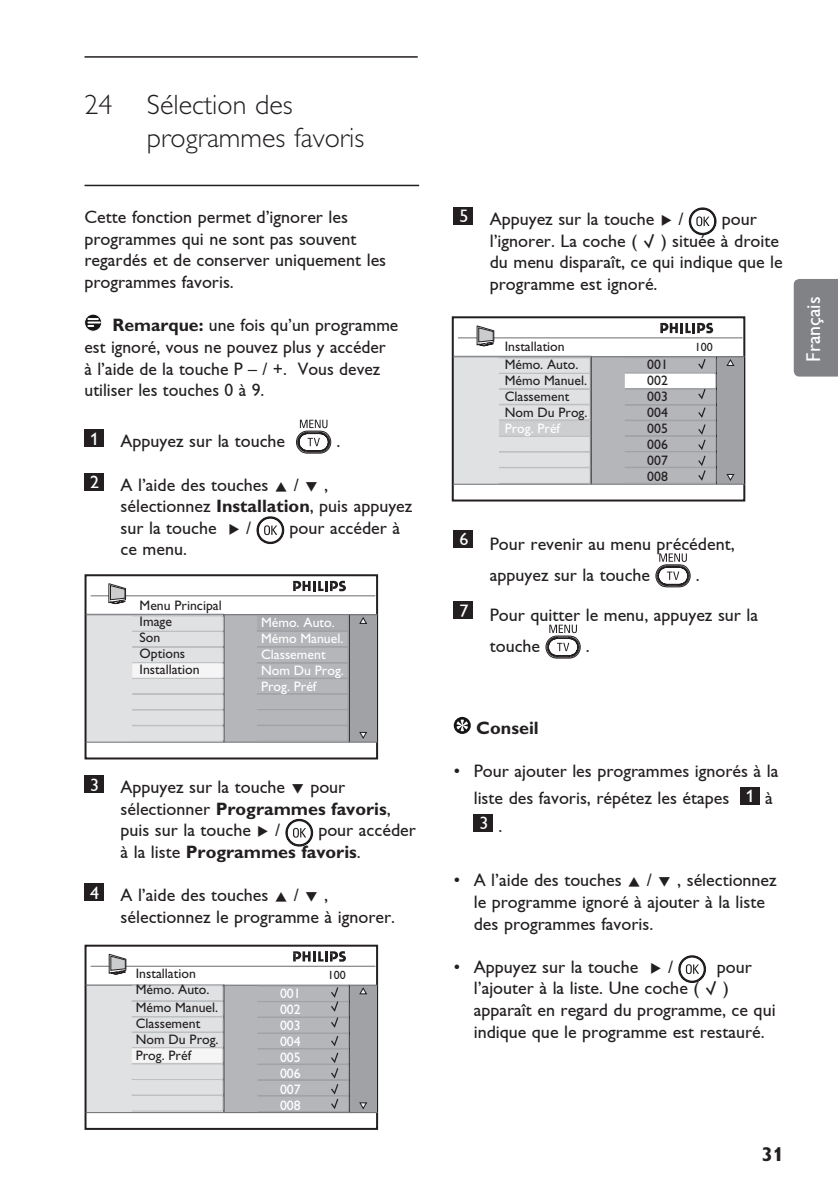
<style>
.page{position:relative;width:838px;height:1190px;background:#fff}
.page>*{position:absolute;margin:0;border:0;box-sizing:border-box;transform-origin:0 0}
.t1{font:300 28px/33.6px "Gill Alt One";color:#231f20}
.t2{font:20px "Gill Alt One";color:#fff}
.t3{font:700 20px "Gill Alt One";color:#231f20}
.t4{font:18px/21.6px "Gill Alt One";color:#231f20}
.t5{font:700 18px "Gill Alt One";color:#231f20}
.t6{font:18px "Gill Alt One";color:#fff}
.t7{font:13.8px/16px "Gill Sans Std";color:#231f20}
.t8{font:13.8px/16px "Gill Sans Std";color:#fff}
.t9{font:12px "Gill Sans Std";color:#231f20}
.s1{font-weight:700}
.s2{color:#fff}
.s3{font-family:"Philips DFU"}
.s4{color:#231f20}
</style>
<div class="page">
<hr style="left:84px;top:56px;width:334px;height:2px;background:#231f20">
<div style="left:793px;top:279px;width:45px;height:97px;background:#808285"></div>
<hr style="left:84px;top:185px;width:335px;height:1px;background:#231f20">
<svg style="left:85px;top:314px;width:17px;height:17px"></svg>
<div style="left:84px;top:314px;width:18px;height:17px;border:1px solid #fff;border-radius:50%"></div>
<svg style="left:88px;top:318px;width:12px;height:9px"></svg>
<div style="left:84px;top:429px;width:20px;height:18px;background:#231f20"></div>
<svg style="left:296px;top:420px;width:36px;height:33px"></svg>
<div style="left:84px;top:473px;width:20px;height:17px;background:#231f20"></div>
<svg style="left:256px;top:516px;width:28px;height:28px"></svg>
<div style="left:84px;top:775px;width:20px;height:18px;background:#231f20"></div>
<svg style="left:285px;top:819px;width:28px;height:27px"></svg>
<div style="left:84px;top:883px;width:20px;height:18px;background:#231f20"></div>
<div style="left:454px;top:207px;width:19px;height:18px;background:#231f20"></div>
<svg style="left:689px;top:207px;width:27px;height:28px"></svg>
<div style="left:454px;top:530px;width:19px;height:18px;background:#231f20"></div>
<svg style="left:655px;top:553px;width:36px;height:34px"></svg>
<div style="left:454px;top:601px;width:19px;height:18px;background:#231f20"></div>
<svg style="left:545px;top:624px;width:36px;height:34px"></svg>
<svg style="left:454px;top:717px;width:17px;height:17px"></svg>
<svg style="left:456px;top:719px;width:12px;height:12px"></svg>
<div style="left:740px;top:786px;width:19px;height:18px;background:#231f20"></div>
<div style="left:474px;top:813px;width:19px;height:18px;background:#231f20"></div>
<svg style="left:678px;top:955px;width:28px;height:27px"></svg>
<div style="left:86px;top:613px;width:138px;height:129px;background:#e0e1e3"></div>
<div style="left:224px;top:614px;width:126px;height:128px;background:#b5b6ba"></div>
<div style="left:84px;top:574px;width:294px;height:185px;border:2px solid #231f20"></div>
<hr style="left:91px;top:595px;width:284px;height:1px;background:#6c6d70">
<svg style="left:293px;top:580px;width:53px;height:11px"></svg>
<hr style="left:349px;top:614px;width:1px;height:128px;background:#231f20">
<div style="left:350px;top:614px;width:26px;height:128px;background:#a0a2a5"></div>
<svg style="left:359px;top:617px;width:8px;height:7px"></svg>
<svg style="left:359px;top:732px;width:8px;height:7px"></svg>
<hr style="left:86px;top:614px;width:291px;height:1px;background:#6c6d70">
<hr style="left:86px;top:741px;width:292px;height:1px;background:#6c6d70">
<svg style="left:256px;top:614px;width:93px;height:128px"></svg>
<svg style="left:131px;top:615px;width:93px;height:127px"></svg>
<svg style="left:108px;top:583px;width:18px;height:21px"></svg>
<div style="left:86px;top:984px;width:138px;height:128px;background:#e0e1e3"></div>
<div style="left:224px;top:984px;width:126px;height:128px;background:#b5b6ba"></div>
<div style="left:84px;top:944px;width:294px;height:185px;border:2px solid #231f20"></div>
<hr style="left:91px;top:965px;width:284px;height:1px;background:#6c6d70">
<svg style="left:293px;top:951px;width:53px;height:10px"></svg>
<div style="left:350px;top:985px;width:26px;height:127px;background:#a0a2a5"></div>
<svg style="left:359px;top:987px;width:8px;height:7px"></svg>
<svg style="left:359px;top:1102px;width:8px;height:7px"></svg>
<hr style="left:86px;top:984px;width:291px;height:1px;background:#6c6d70">
<hr style="left:86px;top:1112px;width:292px;height:1px;background:#6c6d70">
<svg style="left:131px;top:984px;width:93px;height:128px"></svg>
<svg style="left:256px;top:985px;width:94px;height:127px"></svg>
<svg style="left:109px;top:953px;width:17px;height:22px"></svg>
<div style="left:453px;top:356px;width:138px;height:128px;background:#e0e1e3"></div>
<svg style="left:498px;top:357px;width:92px;height:127px"></svg>
<div style="left:591px;top:356px;width:126px;height:128px;background:#b5b6ba"></div>
<div style="left:452px;top:316px;width:293px;height:185px;border:2px solid #231f20"></div>
<hr style="left:458px;top:337px;width:284px;height:1px;background:#6c6d70">
<svg style="left:660px;top:323px;width:53px;height:10px"></svg>
<hr style="left:590px;top:356px;width:1px;height:128px;background:#231f20">
<div style="left:717px;top:357px;width:27px;height:127px;background:#a0a2a5"></div>
<svg style="left:726px;top:359px;width:8px;height:7px"></svg>
<svg style="left:726px;top:474px;width:8px;height:7px"></svg>
<hr style="left:453px;top:356px;width:291px;height:1px;background:#6c6d70">
<hr style="left:453px;top:484px;width:292px;height:1px;background:#6c6d70">
<svg style="left:624px;top:357px;width:93px;height:127px"></svg>
<svg style="left:476px;top:325px;width:18px;height:22px"></svg>
<h1 class="t1" style="left:147px;top:91px;width:219px;text-indent:-62px">24 Sélection des programmes favoris</h1>
<p class="t4" style="left:84px;top:206px;width:303px">Cette fonction permet d’ignorer les programmes qui ne sont pas souvent regardés et de conserver uniquement les programmes favoris.</p>
<p class="t4" style="left:84px;top:314px;width:315px;text-indent:28px"><span class="s1">Remarque:</span> une fois qu’un programme est ignoré, vous ne pouvez plus y accéder<br>à l’aide de la touche P – / +. Vous devez utiliser les touches 0 à 9.</p>
<p class="t4" style="left:90px;top:430px;width:197px"><span class="s2">1</span> Appuyez sur la touche</p>
<p class="t4" style="left:336px;top:430px;width:5px">.</p>
<p class="t4" style="left:120px;top:474px;width:293px;text-indent:-30px"><span class="s2">2</span> A l’aide des touches <span class="s3">Î</span> / <span class="s3">ï</span> , sélectionnez <span class="s1">Installation</span>, puis appuyez sur la touche <span class="s3">Æ</span> /</p>
<p class="t4" style="left:289px;top:517px;width:112px">pour accéder à</p>
<p class="t4" style="left:120px;top:538px;width:68px">ce menu.</p>
<p class="t7" style="left:140px;top:599px;width:84px">Menu Principal<br>Image<br>Son<br>Options<br>Installation</p>
<p class="t8" style="left:261px;top:616px;width:84px">Mémo. Auto.<br>Mémo Manuel.<br>Classement<br>Nom Du Prog.<br>Prog. Préf</p>
<p class="t4" style="left:120px;top:776px;width:272px;text-indent:-30px"><span class="s2">3</span> Appuyez sur la touche <span class="s3">ï</span> pour sélectionner <span class="s1">Programmes favoris</span>, puis sur la touche <span class="s3">Æ</span> /</p>
<p class="t4" style="left:120px;top:819px;width:297px;text-indent:198px">pour accéder à la liste <span class="s1">Programmes favoris</span>.</p>
<p class="t4" style="left:120px;top:884px;width:276px;text-indent:-30px"><span class="s2">4</span> A l’aide des touches <span class="s3">Î</span> / <span class="s3">ï</span> , sélectionnez le programme à ignorer.</p>
<p class="t7" style="left:136px;top:967px;width:62px">Installation</p>
<p class="t9" style="left:328px;top:970px;width:19px">100</p>
<p class="t7" style="left:136px;top:982px;width:84px;line-height:18px">Mémo. Auto.<br>Mémo Manuel.</p>
<p class="t7" style="left:136px;top:1017px;width:84px">Classement<br>Nom Du Prog.<br>Prog. Préf</p>
<p class="t8" style="left:280px;top:986px;width:22px;text-align:justify">001<br>002<br>003<br>004<br>005<br>006<br>007<br>008</p>
<p class="t4" style="left:459px;top:208px;width:226px"><span class="s2">5</span> Appuyez sur la touche <span class="s3">Æ</span> /</p>
<p class="t4" style="left:490px;top:208px;width:294px;text-indent:232px">pour l’ignorer. La coche ( <span class="s3">$</span> ) située à droite du menu disparaît, ce qui indique que le programme est ignoré.</p>
<p class="t7" style="left:504px;top:340px;width:62px">Installation</p>
<p class="t9" style="left:695px;top:342px;width:19px">100</p>
<p class="t7" style="left:504px;top:358px;width:84px">Mémo. Auto.<br>Mémo Manuel.<br>Classement<br>Nom Du Prog.</p>
<p class="t8" style="left:504px;top:422px;width:57px">Prog. Préf</p>
<p class="t7" style="left:647px;top:358px;width:22px;text-align:justify">001<br>002<br>003<br>004<br>005<br>006<br>007<br>008</p>
<p class="t4" style="left:490px;top:528px;width:246px;line-height:31.2px;text-indent:-30px"><sup>6</sup> Pour revenir au menu précédent, appuyez sur la touche</p>
<p class="t4" style="left:696px;top:564px;width:5px">.</p>
<p class="t4" style="left:490px;top:599px;width:270px;line-height:31.2px;text-indent:-30px"><sup>7</sup> Pour quitter le menu, appuyez sur la touche</p>
<p class="t4" style="left:586px;top:635px;width:5px">.</p>
<p class="t2" style="left:801px;top:362px;width:67px;rotate:-90deg">Français</p>
<p class="t5" style="left:476px;top:721px;width:64px">Conseil</p>
<p class="t4" style="left:474px;top:757px;width:306px;line-height:27.2px;text-indent:-20px">• Pour ajouter les programmes ignorés à la liste des favoris, répétez les étapes <span class="s2">1</span> à</p>
<p class="t6" style="left:479px;top:812px;width:25px">3 <span class="s4">.</span></p>
<p class="t4" style="left:474px;top:869px;width:304px;text-indent:-20px">• A l’aide des touches <span class="s3">Î</span> / <span class="s3">ï</span> , sélectionnez le programme ignoré à ajouter à la liste des programmes favoris.</p>
<p class="t4" style="left:454px;top:955px;width:221px">• Appuyez sur la touche <span class="s3">Æ</span> /</p>
<p class="t4" style="left:474px;top:955px;width:303px;text-indent:243px">pour l’ajouter à la liste. Une coche ( <span class="s3">$</span> ) apparaît en regard du programme, ce qui indique que le programme est restauré.</p>
<p class="t3" style="left:762px;top:1146px;width:24px">31</p>
</div>
